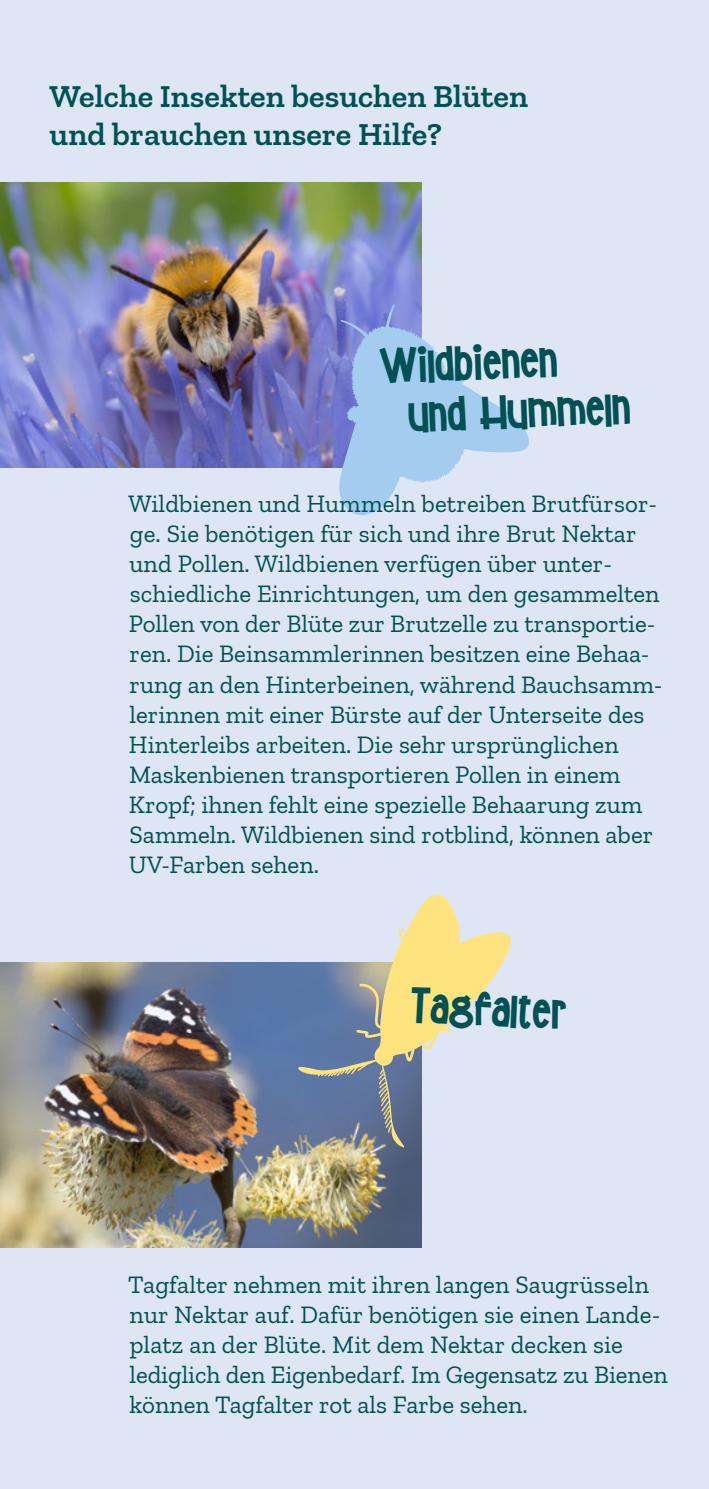
<style>
.page{position:relative;width:709px;height:1489px;background:#fff}
.page>*{position:absolute;margin:0;border:0;box-sizing:border-box;transform-origin:0 0}
.Titel_FD_18{font:45px/50px "PN Fuddy Duddy Fatties";color:#005154}
.Überschrift_ZS_13{font:600 32.5px/37.5px "Zilla Slab";color:#005154}
.Fließtext_ZS_10{font:25px/30px "Zilla Slab";color:#005154}
</style>
<div class="page">
<div style="left:0;top:0;width:709px;height:1488px;background:#dee5f5"></div>
<img style="left:0;top:182px;width:421px;height:285px">
<img style="left:0;top:962px;width:421px;height:285px">
<svg style="left:338px;top:304px;width:191px;height:211px"></svg>
<svg style="left:298px;top:894px;width:213px;height:253px"></svg>
<p class="Überschrift_ZS_13" style="left:50px;top:78px;width:480px">Welche Insekten besuchen Blüten und brauchen unsere Hilfe?</p>
<p class="Titel_FD_18" style="left:405px;top:341px;width:224px;text-indent:-27px;rotate:-2deg">Wildbienen<br>und Hummeln</p>
<p class="Fließtext_ZS_10" style="left:128px;top:489px;width:535px">Wildbienen und Hummeln betreiben Brutfürsor&shy;ge. Sie benötigen für sich und ihre Brut Nektar und Pollen. Wildbienen verfügen über unter&shy;schiedliche Einrichtungen, um den gesammelten Pollen von der Blüte zur Brutzelle zu transportie&shy;ren. Die Beinsammlerinnen besitzen eine Behaa&shy;rung an den Hinterbeinen, während Bauchsamm&shy;lerinnen mit einer Bürste auf der Unterseite des Hinterleibs arbeiten. Die sehr ursprünglichen Maskenbienen transportieren Pollen in einem Kropf; ihnen fehlt eine spezielle Behaarung zum Sammeln. Wildbienen sind rotblind, können aber UV-Farben sehen.</p>
<p class="Titel_FD_18" style="left:412px;top:980px;width:157px;rotate:3deg">Tagfalter</p>
<p class="Fließtext_ZS_10" style="left:128px;top:1269px;width:541px">Tagfalter nehmen mit ihren langen Saugrüsseln nur Nektar auf. Dafür benötigen sie einen Lande&shy;platz an der Blüte. Mit dem Nektar decken sie lediglich den Eigenbedarf. Im Gegensatz zu Bienen können Tagfalter rot als Farbe sehen.</p>
</div>
